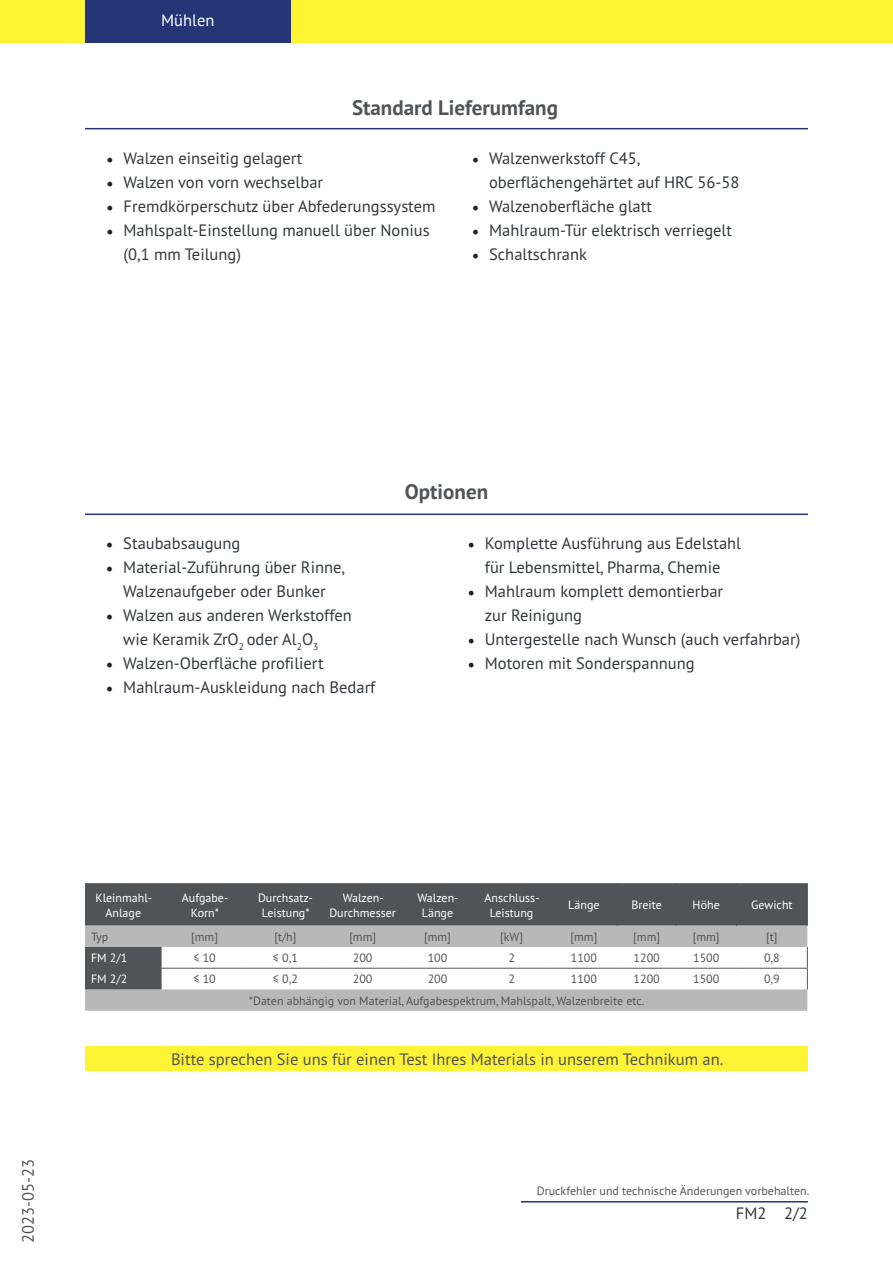
<style>
.page{position:relative;width:893px;height:1263px;background:#fff}
.page>*{position:absolute;margin:0;border:0;box-sizing:border-box;transform-origin:0 0}
.t1{font:700 21px "PT Sans Pro";color:#515456}
.t2{font:16.5px/24px "PT Sans Pro";color:#33383c}
.t3{font:16.5px "PT Sans Pro";color:#515456}
.t4{font:16.5px "PT Sans Pro";color:#fff}
.t5{font:12px "PT Sans Pro";color:#515456}
.t6{font:12px/15px "PT Sans Pro";color:#fff;text-align:center}
.s1{font-family:"Minion Pro";font-size:18px;color:#231f20}
</style>
<div class="page">
<hr style="left:85px;top:513px;width:723px;height:2px;background:#243576">
<hr style="left:85px;top:128px;width:723px;height:1px;background:#243576">
<div style="left:0;top:0;width:893px;height:43px;background:#fff335"></div>
<div style="left:85px;top:0;width:206px;height:43px;background:#243576"></div>
<hr style="left:521px;top:1201px;width:287px;height:1px;background:#243576">
<div style="left:85px;top:883px;width:722px;height:43px;background:#515456"></div>
<svg style="left:85px;top:926px;width:722px;height:85px;fill:#b9b8b9"></svg>
<div style="left:85px;top:947px;width:77px;height:42px;background:#515456"></div>
<hr style="left:617px;top:883px;width:1px;height:43px;background:#515456">
<hr style="left:675px;top:883px;width:1px;height:43px;background:#515456">
<hr style="left:736px;top:883px;width:1px;height:43px;background:#515456">
<hr style="left:807px;top:883px;width:1px;height:43px;background:#515456">
<hr style="left:550px;top:968px;width:67px;height:1px;background:#515456">
<hr style="left:736px;top:968px;width:72px;height:1px;background:#515456">
<svg style="left:807px;top:947px;width:1px;height:42px"></svg>
<hr style="left:162px;top:968px;width:86px;height:1px;background:#515456">
<hr style="left:248px;top:968px;width:75px;height:1px;background:#515456">
<hr style="left:323px;top:968px;width:79px;height:1px;background:#515456">
<hr style="left:402px;top:968px;width:71px;height:1px;background:#515456">
<hr style="left:617px;top:968px;width:59px;height:1px;background:#515456">
<hr style="left:473px;top:968px;width:77px;height:1px;background:#515456">
<hr style="left:676px;top:968px;width:60px;height:1px;background:#515456">
<hr style="left:85px;top:968px;width:77px;height:1px;background:#515456">
<div style="left:85px;top:1046px;width:723px;height:24px;background:#fff335"></div>
<p class="t4" style="left:161px;top:10px;width:55px">Mühlen</p>
<p class="t1" style="left:352px;top:94px;width:207px">Standard Lieferumfang</p>
<p class="t2" style="left:107px;top:146px;width:197px"><span class="s1">•</span> Walzen einseitig gelagert</p>
<p class="t2" style="left:107px;top:170px;width:218px"><span class="s1">•</span> Walzen von vorn wechselbar</p>
<p class="t2" style="left:107px;top:194px;width:330px"><span class="s1">•</span> Fremdkörperschutz über Abfederungssystem</p>
<p class="t2" style="left:124px;top:218px;width:308px;text-indent:-17px"><span class="s1">•</span> Mahlspalt-Einstellung manuell über Nonius (0,1 mm Teilung)</p>
<p class="t2" style="left:489px;top:146px;width:252px;text-indent:-17px"><span class="s1">•</span> Walzenwerkstoff C45, oberflächengehärtet auf HRC 56-58</p>
<p class="t2" style="left:472px;top:194px;width:181px"><span class="s1">•</span> Walzenoberfläche glatt</p>
<p class="t2" style="left:472px;top:218px;width:261px"><span class="s1">•</span> Mahlraum-Tür elektrisch verriegelt</p>
<p class="t2" style="left:472px;top:242px;width:116px"><span class="s1">•</span> Schaltschrank</p>
<p class="t2" style="left:106px;top:530px;width:136px"><span class="s1">•</span> Staubabsaugung</p>
<p class="t2" style="left:106px;top:554px;width:240px;text-align:center"><span class="s1">•</span> Material-Zuführung über Rinne,<br>Walzenaufgeber oder Bunker</p>
<p class="t2" style="left:123px;top:602px;width:230px;text-indent:-17px"><span class="s1">•</span> Walzen aus anderen Werkstoffen wie Keramik ZrO<sub>2</sub> oder Al<sub>2</sub>O<sub>3</sub></p>
<p class="t2" style="left:106px;top:650px;width:219px"><span class="s1">•</span> Walzen-Oberfläche profiliert</p>
<p class="t2" style="left:106px;top:674px;width:271px"><span class="s1">•</span> Mahlraum-Auskleidung nach Bedarf</p>
<p class="t1" style="left:405px;top:478px;width:85px">Optionen</p>
<p class="t2" style="left:468px;top:530px;width:275px;text-align:center"><span class="s1">•</span> Komplette Ausführung aus Edelstahl für Lebensmittel, Pharma, Chemie</p>
<p class="t2" style="left:485px;top:578px;width:240px;text-indent:-17px"><span class="s1">•</span> Mahlraum komplett demontierbar zur Reinigung</p>
<p class="t2" style="left:468px;top:626px;width:334px"><span class="s1">•</span> Untergestelle nach Wunsch (auch verfahrbar)</p>
<p class="t2" style="left:468px;top:650px;width:228px"><span class="s1">•</span> Motoren mit Sonderspannung</p>
<p class="t3" style="left:17px;top:1243px;width:85px;rotate:-90deg">2023-05-23</p>
<p class="t6" style="left:95px;top:889px;width:58px">Kleinmahl-<br>Anlage</p>
<p class="t6" style="left:182px;top:889px;width:48px">Aufgabe-<br>Korn*</p>
<p class="t6" style="left:258px;top:889px;width:56px">Durchsatz-<br>Leistung*</p>
<p class="t6" style="left:329px;top:889px;width:68px">Walzen-<br>Durchmesser</p>
<p class="t6" style="left:417px;top:889px;width:43px">Walzen-<br>Länge</p>
<p class="t6" style="left:485px;top:889px;width:57px">Anschluss-<br>Leistung</p>
<p class="t6" style="left:568px;top:897px;width:33px">Länge</p>
<p class="t6" style="left:631px;top:897px;width:32px">Breite</p>
<p class="t6" style="left:693px;top:897px;width:29px">Höhe</p>
<p class="t6" style="left:751px;top:897px;width:43px">Gewicht</p>
<p class="t5" style="left:91px;top:929px;width:19px">Typ</p>
<p class="t5" style="left:191px;top:929px;width:28px">[mm]</p>
<p class="t5" style="left:274px;top:929px;width:24px">[t/h]</p>
<p class="t5" style="left:349px;top:929px;width:28px">[mm]</p>
<p class="t5" style="left:424px;top:929px;width:28px">[mm]</p>
<p class="t5" style="left:500px;top:929px;width:24px">[kW]</p>
<p class="t5" style="left:571px;top:929px;width:28px">[mm]</p>
<p class="t5" style="left:633px;top:929px;width:28px">[mm]</p>
<p class="t5" style="left:693px;top:929px;width:28px">[mm]</p>
<p class="t5" style="left:766px;top:929px;width:13px">[t]</p>
<p class="t6" style="left:91px;top:950px;width:38px">FM 2/1</p>
<p class="t5" style="left:193px;top:950px;width:24px">≤ 10</p>
<p class="t5" style="left:273px;top:950px;width:27px">≤ 0,1</p>
<p class="t5" style="left:353px;top:950px;width:21px">200</p>
<p class="t5" style="left:428px;top:950px;width:21px">100</p>
<p class="t5" style="left:508px;top:950px;width:8px">2</p>
<p class="t5" style="left:571px;top:950px;width:28px">1100</p>
<p class="t5" style="left:634px;top:950px;width:28px">1200</p>
<p class="t5" style="left:693px;top:950px;width:28px">1500</p>
<p class="t5" style="left:764px;top:950px;width:17px">0,8</p>
<p class="t6" style="left:91px;top:971px;width:38px">FM 2/2</p>
<p class="t5" style="left:193px;top:971px;width:24px">≤ 10</p>
<p class="t5" style="left:273px;top:971px;width:27px">≤ 0,2</p>
<p class="t5" style="left:353px;top:971px;width:21px">200</p>
<p class="t5" style="left:428px;top:971px;width:21px">200</p>
<p class="t5" style="left:508px;top:971px;width:8px">2</p>
<p class="t5" style="left:571px;top:971px;width:28px">1100</p>
<p class="t5" style="left:634px;top:971px;width:28px">1200</p>
<p class="t5" style="left:693px;top:971px;width:28px">1500</p>
<p class="t5" style="left:764px;top:971px;width:17px">0,9</p>
<p class="t5" style="left:249px;top:993px;width:397px">*Daten abhängig von Material, Aufgabespektrum, Mahlspalt, Walzenbreite etc.</p>
<p class="t3" style="left:171px;top:1048px;width:554px">Bitte sprechen Sie uns für einen Test Ihres Materials in unserem Technikum an.</p>
<p class="t5" style="left:537px;top:1183px;width:274px">Druckfehler und technische Änderungen vorbehalten.</p>
<p class="t2" style="left:736px;top:1201px;width:74px">FM2 2/2</p>
</div>
